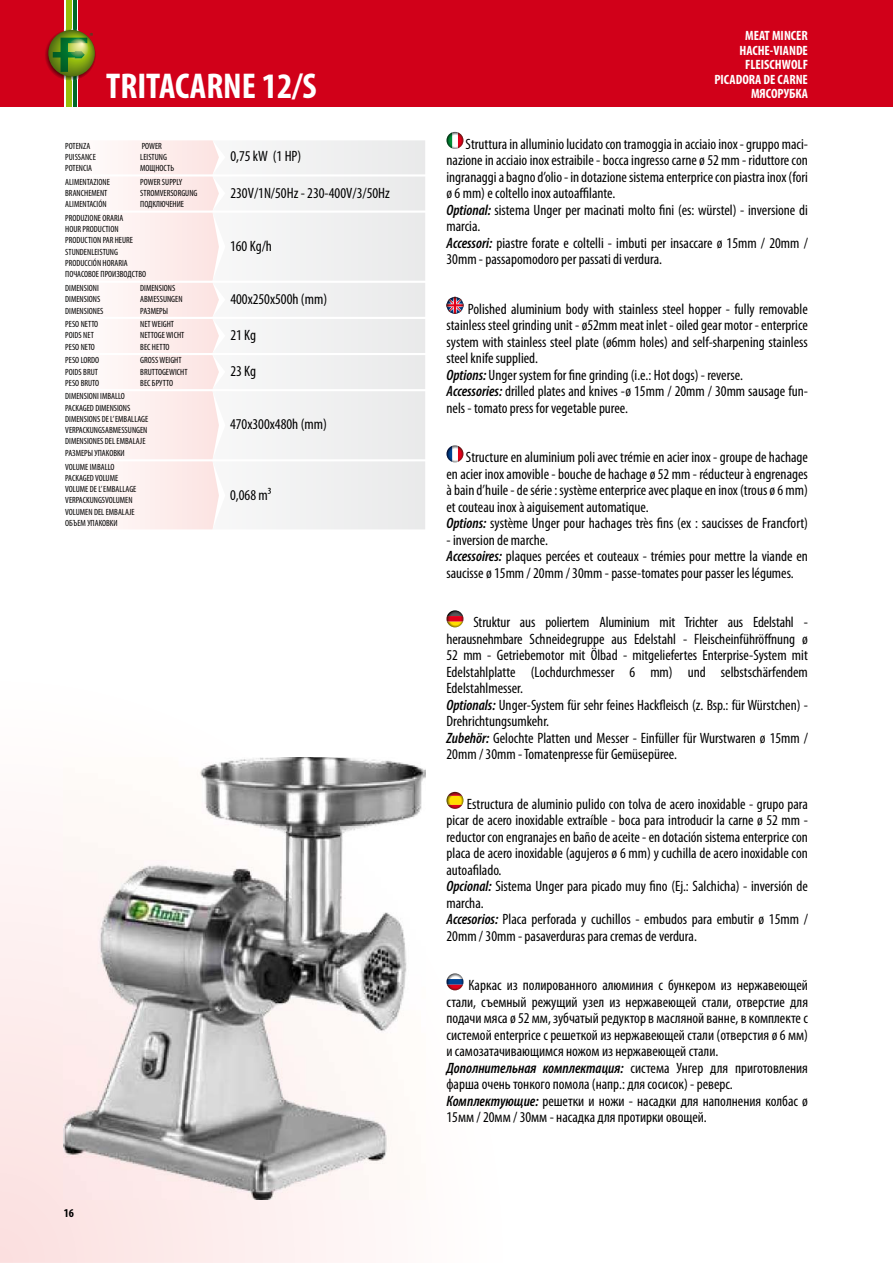
<style>
.page{position:relative;width:893px;height:1263px;background:#fff}
.page>*{position:absolute;margin:0;border:0;box-sizing:border-box;transform-origin:0 0}
.t1{font:700 condensed 36px "Myriad Pro";color:#fff}
.t2{font:condensed 15px/16.5px "Myriad Pro";color:#000}
.t3{font:700 condensed 13.5px/14.5px "Myriad Pro";color:#fff;text-align:right}
.t4{font:700 condensed 12px "Myriad Pro";color:#000}
.t5{font:condensed 9px/11.2px "Myriad Pro";color:#000}
.t6{font:300 9px "Myriad Pro";color:#006829}
.s1{font-weight:600;font-style:italic}
</style>
<div class="page">
<svg style="left:0;top:769px;width:464px;height:494px"></svg>
<div style="left:79px;top:0;width:814px;height:106px;background:#d10019"></div>
<div style="left:0;top:0;width:64px;height:106px;background:#d10019"></div>
<hr style="left:73px;top:0;width:3px;height:106px;background:#006829">
<div style="left:66px;top:0;width:5px;height:106px;background:#97bf0d"></div>
<svg style="left:45px;top:29px;width:51px;height:52px"></svg>
<svg style="left:446px;top:132px;width:17px;height:17px"></svg>
<svg style="left:446px;top:297px;width:17px;height:17px"></svg>
<svg style="left:446px;top:445px;width:17px;height:17px"></svg>
<svg style="left:446px;top:610px;width:17px;height:17px"></svg>
<svg style="left:446px;top:792px;width:17px;height:17px"></svg>
<svg style="left:446px;top:973px;width:17px;height:17px"></svg>
<img style="left:64px;top:757px;width:361px;height:442px">
<svg style="left:118px;top:140px;width:307px;height:389px"></svg>
<p class="t6" style="left:90px;top:30px;width:5px">®</p>
<h1 class="t1" style="left:106px;top:64px;width:212px">TRITACARNE 12/S</h1>
<p class="t5" style="left:65px;top:141px;width:27px">POTENZA</p>
<p class="t5" style="left:142px;top:141px;width:22px">POWER</p>
<p class="t5" style="left:65px;top:152px;width:32px">PUISSANCE</p>
<p class="t5" style="left:140px;top:152px;width:28px">LEISTUNG</p>
<p class="t5" style="left:65px;top:163px;width:28px">POTENCIA</p>
<p class="t5" style="left:140px;top:163px;width:35px">МОЩНОСТЬ</p>
<p class="t5" style="left:65px;top:177px;width:46px">ALIMENTAZIONE</p>
<p class="t5" style="left:140px;top:177px;width:44px">POWER SUPPLY</p>
<p class="t5" style="left:65px;top:188px;width:44px">BRANCHEMENT</p>
<p class="t5" style="left:140px;top:188px;width:59px">STROMVERSORGUNG</p>
<p class="t5" style="left:65px;top:199px;width:43px">ALIMENTACIÓN</p>
<p class="t5" style="left:140px;top:199px;width:45px">ПОДКЛЮЧЕНИЕ</p>
<p class="t5" style="left:65px;top:213px;width:82px">PRODUZIONE ORARIA<br>HOUR PRODUCTION<br>PRODUCTION PAR HEURE<br>STUNDENLEISTUNG<br>PRODUCCIÓN HORARIA<br>ПОЧАСОВОЕ ПРОИЗВОДСТВО</p>
<p class="t5" style="left:65px;top:283px;width:35px">DIMENSIONI</p>
<p class="t5" style="left:140px;top:283px;width:37px">DIMENSIONS</p>
<p class="t5" style="left:65px;top:294px;width:37px">DIMENSIONS</p>
<p class="t5" style="left:140px;top:294px;width:44px">ABMESSUNGEN</p>
<p class="t5" style="left:65px;top:306px;width:40px">DIMENSIONES</p>
<p class="t5" style="left:140px;top:306px;width:29px">РАЗМЕРЫ</p>
<p class="t5" style="left:65px;top:319px;width:35px">PESO NETTO</p>
<p class="t5" style="left:140px;top:319px;width:35px">NET WEIGHT</p>
<p class="t5" style="left:65px;top:330px;width:30px">POIDS NET</p>
<p class="t5" style="left:140px;top:330px;width:46px">NETTOGE WICHT</p>
<p class="t5" style="left:65px;top:342px;width:31px">PESO NETO</p>
<p class="t5" style="left:140px;top:342px;width:31px">ВЕС НЕТТО</p>
<p class="t5" style="left:65px;top:355px;width:35px">PESO LORDO</p>
<p class="t5" style="left:140px;top:355px;width:43px">GROSS WEIGHT</p>
<p class="t5" style="left:65px;top:367px;width:34px">POIDS BRUT</p>
<p class="t5" style="left:140px;top:367px;width:49px">BRUTTOGEWICHT</p>
<p class="t5" style="left:65px;top:378px;width:35px">PESO BRUTO</p>
<p class="t5" style="left:140px;top:378px;width:34px">ВЕС БРУТТО</p>
<p class="t5" style="left:65px;top:391px;width:85px">DIMENSIONI IMBALLO<br>PACKAGED DIMENSIONS<br>DIMENSIONS DE L’ EMBALLAGE<br>VERPACKUNGSABMESSUNGEN<br>DIMENSIONES DEL EMBALAJE<br>РАЗМЕРЫ УПАКОВКИ</p>
<p class="t5" style="left:65px;top:462px;width:73px">VOLUME IMBALLO<br>PACKAGED VOLUME<br>VOLUME DE L’ EMBALLAGE<br>VERPACKUNGSVOLUMEN<br>VOLUMEN DEL EMBALAJE<br>ОБЪЕМ УПАКОВКИ</p>
<p class="t2" style="left:230px;top:149px;width:72px">0,75 kW (1 HP)</p>
<p class="t2" style="left:230px;top:185px;width:161px">230V/1N/50Hz - 230-400V/3/50Hz</p>
<p class="t2" style="left:230px;top:239px;width:43px">160 Kg/h</p>
<p class="t2" style="left:230px;top:292px;width:98px">400x250x500h (mm)</p>
<p class="t2" style="left:230px;top:328px;width:27px">21 Kg</p>
<p class="t2" style="left:230px;top:364px;width:27px">23 Kg</p>
<p class="t2" style="left:230px;top:417px;width:98px">470x300x480h (mm)</p>
<p class="t2" style="left:230px;top:487px;width:43px">0,068 m³</p>
<p class="t4" style="left:64px;top:1205px;width:12px">16</p>
<p class="t3" style="left:714px;top:28px;width:95px">MEAT MINCER<br>HACHE-VIANDE<br>FLEISCHWOLF<br>PICADORA DE CARNE<br>МЯСОРУБКА</p>
<p class="t2" style="left:446px;top:137px;width:363px;text-indent:19px">Struttura in alluminio lucidato con tramoggia in acciaio inox - gruppo maci&shy;nazione in acciaio inox estraibile - bocca ingresso carne ø 52 mm - riduttore con ingranaggi a bagno d’olio - in dotazione sistema enterprice con piastra inox (fori ø 6 mm) e coltello inox autoaffilante.<br><span class="s1">Optional:</span> sistema Unger per macinati molto fini (es: würstel) - inversione di marcia.<br><span class="s1">Accessori:</span> piastre forate e coltelli - imbuti per insaccare ø 15mm / 20mm / 30mm - passapomodoro per passati di verdura.</p>
<p class="t2" style="left:446px;top:302px;width:363px;text-indent:21px">Polished aluminium body with stainless steel hopper - fully removable stainless steel grinding unit - ø52mm meat inlet - oiled gear motor - enterprice system with stainless steel plate (ø6mm holes) and self-sharpening stainless steel knife supplied.<br><span class="s1">Options:</span> Unger system for fine grinding (i.e.: Hot dogs) - reverse.<br><span class="s1">Accessories:</span> drilled plates and knives -ø 15mm / 20mm / 30mm sausage fun&shy;nels - tomato press for vegetable puree.</p>
<p class="t2" style="left:446px;top:450px;width:363px;text-indent:19px">Structure en aluminium poli avec trémie en acier inox - groupe de hachage en acier inox amovible - bouche de hachage ø 52 mm - réducteur à engrenages à bain d’huile - de série : système enterprice avec plaque en inox (trous ø 6 mm) et couteau inox à aiguisement automatique.<br><span class="s1">Options:</span> système Unger pour hachages très fins (ex : saucisses de Francfort)</p>
<p class="t2" style="left:446px;top:533px;width:363px">- inversion de marche.<br><span class="s1">Accessoires:</span> plaques percées et couteaux - trémies pour mettre la viande en saucisse ø 15mm / 20mm / 30mm - passe-tomates pour passer les légumes.</p>
<p class="t2" style="left:446px;top:615px;width:363px;text-indent:27px">Struktur aus poliertem Aluminium mit Trichter aus Edelstahl - herausnehmbare Schneidegruppe aus Edelstahl - Fleischeinführöffnung ø 52 mm - Getriebemotor mit Ölbad - mitgeliefertes Enterprise-System mit Edelstahlplatte (Lochdurchmesser 6 mm) und selbstschärfendem Edelstahlmesser.<br><span class="s1">Optionals:</span> Unger-System für sehr feines Hackfleisch (z. Bsp.: für Würstchen) - Drehrichtungsumkehr.<br><span class="s1">Zubehör:</span> Gelochte Platten und Messer - Einfüller für Wurstwaren ø 15mm / 20mm / 30mm - Tomatenpresse für Gemüsepüree.</p>
<p class="t2" style="left:446px;top:797px;width:363px;text-indent:20px">Estructura de aluminio pulido con tolva de acero inoxidable - grupo para picar de acero inoxidable extraíble - boca para introducir la carne ø 52 mm - reductor con engranajes en baño de aceite - en dotación sistema enterprice con placa de acero inoxidable (agujeros ø 6 mm) y cuchilla de acero inoxidable con autoafilado.<br><span class="s1">Opcional:</span> Sistema Unger para picado muy fino (Ej.: Salchicha) - inversión de marcha.<br><span class="s1">Accesorios:</span> Placa perforada y cuchillos - embudos para embutir ø 15mm / 20mm / 30mm - pasaverduras para cremas de verdura.</p>
<p class="t2" style="left:446px;top:978px;width:363px;text-indent:22px">Каркас из полированного алюминия с бункером из нержавеющей стали, съемный режущий узел из нержавеющей стали, отверстие для подачи мяса ø 52 мм, зубчатый редуктор в масляной ванне, в комплекте с системой enterprice с решеткой из нержавеющей стали (отверстия ø 6 мм) и самозатачивающимся ножом из нержавеющей стали.<br><span class="s1">Дополнительная комплектация:</span> система Унгер для приготовления фарша очень тонкого помола (напр.: для сосисок) - реверс.<br><span class="s1">Комплектующие:</span> решетки и ножи - насадки для наполнения колбас ø 15мм / 20мм / 30мм - насадка для протирки овощей.</p>
</div>
